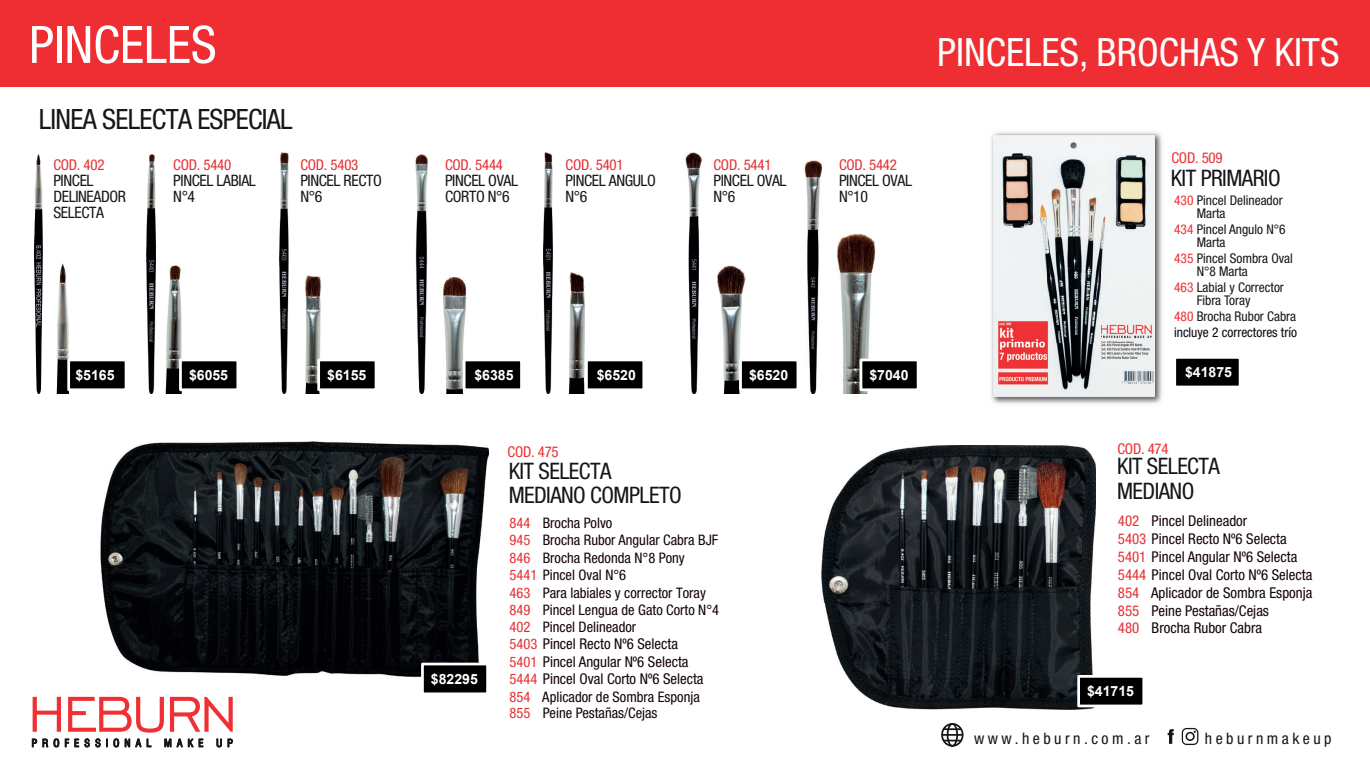
<style>
.page{position:relative;width:1370px;height:769px;background:#fff}
.page>*{position:absolute;margin:0;border:0;box-sizing:border-box;transform-origin:0 0}
.t1{font:condensed 51.62px "Helvetica Neue";color:#fff}
.t2{font:condensed 39.02px "Helvetica Neue";color:#fff}
.t3{font:condensed 28px "Helvetica Neue";letter-spacing:-.025em;color:#17151a}
.t4{font:condensed 22.75px/24.5px "Helvetica Neue";letter-spacing:-.025em;color:#17151a}
.t5{font:condensed 15.92px "Helvetica Neue";letter-spacing:.22em;color:#17151a}
.t6{font:condensed 15.75px/15.8px "Helvetica Neue";letter-spacing:-.025em;color:#17151a}
.t7{font:condensed 14.88px/17.8px "Helvetica Neue";color:#130404}
.t8{font:condensed 14.88px "Helvetica Neue";letter-spacing:-.015em;color:#e53033}
.t9{font:condensed 14.88px "Helvetica Neue";letter-spacing:-.015em;color:#ee2e33}
.t10{font:condensed 14.53px/17.3px "Helvetica Neue";color:#130404}
.t11{font:700 14px "Arial";color:#fff}
.t12{font:condensed 13.47px/13px "Helvetica Neue";color:#17151a}
.t13{font:condensed 13.47px/16.1px "Helvetica Neue";color:#06080c}
.s1{color:#ee2e33}
.s2{color:#17151a}
.s3{color:#e53033}
.s4{font-size:14.53px;color:#e53033}
</style>
<div class="page">
<img style="left:991px;top:132px;width:171px;height:272px">
<img style="left:993px;top:135px;width:161px;height:261px">
<svg style="left:32px;top:697px;width:201px;height:50px"></svg>
<div style="left:0;top:0;width:1369px;height:87px;background:#ee2e33"></div>
<img style="left:821px;top:445px;width:274px;height:264px">
<img style="left:101px;top:442px;width:387px;height:235px">
<img style="left:569px;top:273px;width:16px;height:120px">
<img style="left:305px;top:276px;width:16px;height:117px">
<img style="left:56px;top:263px;width:13px;height:130px">
<img style="left:836px;top:234px;width:39px;height:159px">
<img style="left:717px;top:266px;width:28px;height:127px">
<img style="left:165px;top:266px;width:17px;height:127px">
<img style="left:443px;top:277px;width:23px;height:116px">
<img style="left:35px;top:154px;width:7px;height:239px">
<img style="left:146px;top:155px;width:9px;height:238px">
<img style="left:279px;top:153px;width:9px;height:240px">
<img style="left:415px;top:155px;width:12px;height:238px">
<img style="left:543px;top:152px;width:9px;height:241px">
<img style="left:685px;top:152px;width:16px;height:241px">
<img style="left:804px;top:160px;width:17px;height:233px">
<svg style="left:1167px;top:729px;width:6px;height:15px"></svg>
<svg style="left:1181px;top:728px;width:17px;height:17px"></svg>
<div style="left:941px;top:723px;width:22px;height:24px;border:2px solid #17151a;border-radius:50%"></div>
<div style="left:946px;top:723px;width:11px;height:24px;border:2px solid #17151a;border-radius:50%"></div>
<hr style="left:941px;top:734px;width:21px;height:2px;background:#17151a">
<svg style="left:942px;top:728px;width:19px;height:2px"></svg>
<svg style="left:942px;top:740px;width:19px;height:1px"></svg>
<div style="left:67px;top:359px;width:60px;height:32px;background:#000001;border:3px solid #fff"></div>
<div style="left:179px;top:359px;width:60px;height:32px;background:#000001;border:3px solid #fff"></div>
<div style="left:317px;top:359px;width:60px;height:32px;background:#000001;border:3px solid #fff"></div>
<div style="left:462px;top:359px;width:61px;height:32px;background:#000001;border:3px solid #fff"></div>
<div style="left:585px;top:359px;width:60px;height:32px;background:#000001;border:3px solid #fff"></div>
<div style="left:739px;top:359px;width:60px;height:32px;background:#000001;border:3px solid #fff"></div>
<div style="left:859px;top:359px;width:60px;height:32px;background:#000001;border:3px solid #fff"></div>
<div style="left:1173px;top:356px;width:68px;height:32px;background:#000001;border:3px solid #fff"></div>
<div style="left:421px;top:663px;width:68px;height:32px;background:#000001;border:3px solid #fff"></div>
<div style="left:1077px;top:675px;width:67px;height:32px;background:#000001;border:3px solid #fff"></div>
<h1 class="t1" style="left:29px;top:15px;width:189px">PINCELES</h1>
<h2 class="t2" style="left:937px;top:29px;width:404px">PINCELES, BROCHAS Y KITS</h2>
<h3 class="t3" style="left:39px;top:103px;width:255px">LINEA SELECTA ESPECIAL</h3>
<p class="t8" style="left:445px;top:156px;width:59px">COD. 5444</p>
<p class="t8" style="left:53px;top:156px;width:53px">COD. 402</p>
<p class="t8" style="left:300px;top:156px;width:59px">COD. 5403</p>
<p class="t8" style="left:565px;top:156px;width:59px">COD. 5401</p>
<p class="t6" style="left:565px;top:173px;width:92px">PINCEL ANGULO<br>N°6</p>
<p class="t8" style="left:173px;top:156px;width:59px">COD. 5440</p>
<p class="t6" style="left:53px;top:173px;width:74px">PINCEL<br>DELINEADOR<br>SELECTA</p>
<p class="t6" style="left:173px;top:173px;width:84px">PINCEL LABIAL<br>N°4</p>
<p class="t6" style="left:300px;top:173px;width:83px">PINCEL RECTO<br>N°6</p>
<p class="t6" style="left:445px;top:173px;width:74px">PINCEL OVAL<br>CORTO N°6</p>
<p class="t8" style="left:713px;top:156px;width:59px">COD. 5441</p>
<p class="t6" style="left:713px;top:173px;width:75px">PINCEL OVAL<br>N°6</p>
<p class="t8" style="left:838px;top:156px;width:59px">COD. 5442</p>
<p class="t6" style="left:838px;top:173px;width:75px">PINCEL OVAL<br>N°10</p>
<p class="t9" style="left:1171px;top:149px;width:53px">COD. 509</p>
<h3 class="t4" style="left:1170px;top:165px;width:111px">KIT PRIMARIO</h3>
<p class="t12" style="left:1196px;top:193px;width:88px;text-indent:-22px"><span class="s1">430</span> Pincel Delineador<br>Marta</p>
<p class="t12" style="left:1196px;top:222px;width:90px;text-indent:-22px"><span class="s1">434</span> Pincel Angulo N°6<br>Marta</p>
<p class="t12" style="left:1196px;top:251px;width:98px;text-indent:-22px"><span class="s1">435</span> Pincel Sombra Oval<br>N°8 Marta</p>
<p class="t12" style="left:1196px;top:280px;width:89px;text-indent:-22px"><span class="s1">463</span> Labial y Corrector<br>Fibra Toray</p>
<p class="t13" style="left:1173px;top:308px;width:124px"><span class="s1">480</span> <span class="s2">Brocha Rubor Cabra </span>incluye 2 correctores trío</p>
<p class="t11" style="left:75px;top:365px;width:41px">$5165</p>
<p class="t11" style="left:189px;top:365px;width:41px">$6055</p>
<p class="t11" style="left:327px;top:365px;width:41px">$6155</p>
<p class="t11" style="left:474px;top:365px;width:41px">$6385</p>
<p class="t11" style="left:596px;top:365px;width:41px">$6520</p>
<p class="t11" style="left:749px;top:365px;width:41px">$6520</p>
<p class="t11" style="left:869px;top:365px;width:41px">$7040</p>
<p class="t11" style="left:1184px;top:362px;width:48px">$41875</p>
<p class="t11" style="left:431px;top:669px;width:48px">$82295</p>
<p class="t9" style="left:507px;top:443px;width:53px">COD. 475</p>
<p class="t9" style="left:1117px;top:440px;width:53px">COD. 474</p>
<h3 class="t4" style="left:1116px;top:454px;width:104px">KIT SELECTA<br>MEDIANO</h3>
<h3 class="t4" style="left:508px;top:458px;width:174px">KIT SELECTA<br>MEDIANO COMPLETO</h3>
<p class="t10" style="left:509px;top:514px;width:211px"><span class="s3">844</span> Brocha Polvo<br><span class="s3">945</span> Brocha Rubor Angular Cabra BJF<br><span class="s3">846</span> Brocha Redonda N°8 Pony<br><span class="s3">5441</span> Pincel Oval N°6<br><span class="s3">463</span> Para labiales y corrector Toray<br><span class="s3">849</span> Pincel Lengua de Gato Corto N°4<br><span class="s3">402</span> Pincel Delineador</p>
<p class="t7" style="left:509px;top:635px;width:195px"><span class="s4">5403</span> Pincel Recto Nº6 Selecta<br><span class="s4">5401</span> Pincel Angular Nº6 Selecta<br><span class="s4">5444</span> Pincel Oval Corto Nº6 Selecta</p>
<p class="t10" style="left:509px;top:688px;width:192px;line-height:16.8px"><span class="s3">854</span> Aplicador de Sombra Esponja<br><span class="s3">855</span> Peine Pestañas/Cejas</p>
<p class="t7" style="left:1117px;top:512px;width:196px"><span class="s3">402</span> Pincel Delineador<br><span class="s3">5403</span> Pincel Recto Nº6 Selecta<br><span class="s3">5401</span> Pincel Angular Nº6 Selecta<br><span class="s3">5444</span> Pincel Oval Corto Nº6 Selecta<br><span class="s3">854</span> Aplicador de Sombra Esponja<br><span class="s3">855</span> Peine Pestañas/Cejas<br><span class="s3">480</span> Brocha Rubor Cabra</p>
<p class="t11" style="left:1086px;top:681px;width:48px">$41715</p>
<p class="t5" style="left:973px;top:729px;width:177px">www.heburn.com.ar</p>
<p class="t5" style="left:1204px;top:729px;width:128px">heburnmakeup</p>
</div>
